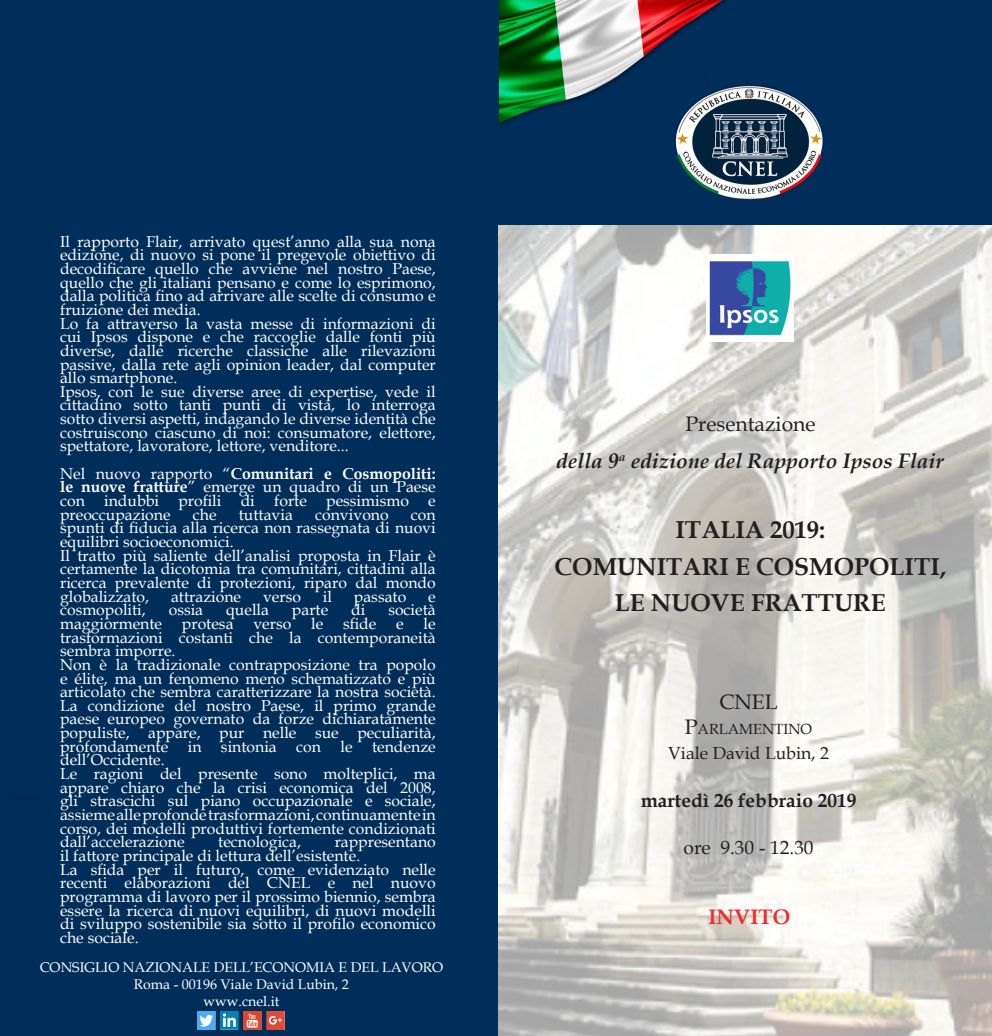
<style>
.page{position:relative;width:992px;height:1036px;background:#fff}
.page>*{position:absolute;margin:0;border:0;box-sizing:border-box;transform-origin:0 0}
.t1{font:700 24.5px "Book Antiqua";color:#231f20}
.t2{font:italic 700 21px "Book Antiqua";color:#231f20}
.t3{font:21px "Book Antiqua";color:#231f20}
.t4{font:700 21px "Book Antiqua";color:#ee2d2d}
.t5{font:21px "Book Antiqua";color:#231f20}
.t6{font:700 19.25px "Book Antiqua";color:#231f20}
.t7{font:19.25px "Book Antiqua";color:#231f20}
.t8{font:17.5px "Book Antiqua";color:#231f20}
.t9{font:15.75px/13.7px "Book Antiqua";color:#fff;text-align:justify}
.t10{font:14.7px "Book Antiqua";color:#231f20}
.t11{font:14px "Book Antiqua";color:#fff}
.s1{font-weight:700}
.s2{font-size:21px}
</style>
<div class="page">
<div style="left:498px;top:137px;width:493px;height:88px;background:#002e5a"></div>
<div style="left:0;top:0;width:498px;height:1036px;background:#002e5a"></div>
<img style="left:499px;top:0;width:492px;height:162px">
<img style="left:498px;top:225px;width:493px;height:811px">
<img style="left:673px;top:82px;width:152px;height:119px">
<img style="left:197px;top:1011px;width:88px;height:18px">
<img style="left:706px;top:255px;width:87px;height:86px">
<p class="t9" style="left:60px;top:234px;width:377px">Il rapporto Flair, arrivato quest’anno alla sua nona edizione, di nuovo si pone il pregevole obiettivo di decodificare quello che avviene nel nostro Paese, quello che gli italiani pensano e come lo esprimono, dalla politica fino ad arrivare alle scelte di consumo e fruizione dei media.</p>
<p class="t9" style="left:60px;top:316px;width:377px">Lo fa attraverso la vasta messe di informazioni di cui Ipsos dispone e che raccoglie dalle fonti più diverse, dalle ricerche classiche alle rilevazioni passive, dalla rete agli opinion leader, dal computer allo smartphone.</p>
<p class="t9" style="left:60px;top:384px;width:377px">Ipsos, con le sue diverse aree di expertise, vede il cittadino sotto tanti punti di vista, lo interroga sotto diversi aspetti, indagando le diverse identità che costruiscono ciascuno di noi: consumatore, elettore, spettatore, lavoratore, lettore, venditore...</p>
<p class="t9" style="left:60px;top:466px;width:377px">Nel nuovo rapporto “<span class="s1">Comunitari e Cosmopoliti: le nuove fratture</span>” emerge un quadro di un Paese con indubbi profili di forte pessimismo e preoccupazione</p>
<p class="t9" style="left:193px;top:507px;width:25px">che</p>
<p class="t9" style="left:239px;top:507px;width:56px">tuttavia</p>
<p class="t9" style="left:315px;top:507px;width:75px">convivono</p>
<p class="t9" style="left:60px;top:507px;width:377px;text-indent:351px">con spunti di fiducia alla ricerca non rassegnata di nuovi equilibri socioeconomici.</p>
<p class="t9" style="left:60px;top:548px;width:377px">Il tratto più saliente dell’analisi proposta in Flair è certamente la dicotomia tra comunitari, cittadini alla ricerca prevalente di protezioni, riparo dal mondo globalizzato,</p>
<p class="t9" style="left:171px;top:589px;width:72px">attrazione</p>
<p class="t9" style="left:263px;top:589px;width:39px">verso</p>
<p class="t9" style="left:323px;top:589px;width:11px">il</p>
<p class="t9" style="left:354px;top:589px;width:54px">passato</p>
<p class="t9" style="left:428px;top:589px;width:9px">e</p>
<p class="t9" style="left:60px;top:603px;width:87px">cosmopoliti,</p>
<p class="t9" style="left:169px;top:603px;width:36px">ossia</p>
<p class="t9" style="left:226px;top:603px;width:44px">quella</p>
<p class="t9" style="left:292px;top:603px;width:38px">parte</p>
<p class="t9" style="left:351px;top:603px;width:16px">di</p>
<p class="t9" style="left:388px;top:603px;width:49px">società</p>
<p class="t9" style="left:60px;top:616px;width:103px">maggiormente</p>
<p class="t9" style="left:182px;top:616px;width:53px">protesa</p>
<p class="t9" style="left:253px;top:616px;width:39px">verso</p>
<p class="t9" style="left:311px;top:616px;width:14px">le</p>
<p class="t9" style="left:343px;top:616px;width:35px">sfide</p>
<p class="t9" style="left:396px;top:616px;width:9px">e</p>
<p class="t9" style="left:60px;top:616px;width:377px;text-indent:363px">le trasformazioni costanti che la contemporaneità sembra imporre.</p>
<p class="t9" style="left:60px;top:657px;width:377px">Non è la tradizionale contrapposizione tra popolo e élite, ma un fenomeno meno schematizzato e più articolato che sembra caratterizzare la nostra società.<br>La condizione del nostro Paese, il primo grande paese europeo governato da forze dichiaratamente populiste, appare, pur nelle sue peculiarità, profondamente in sintonia con le tendenze dell’Occidente.</p>
<p class="t9" style="left:60px;top:766px;width:377px">Le ragioni del presente sono molteplici, ma appare chiaro che la crisi economica del 2008, gli strascichi sul piano occupazionale e sociale, assieme alle profonde trasformazioni, continuamente in corso, dei modelli produttivi fortemente condizionati dall’accelerazione</p>
<p class="t9" style="left:218px;top:835px;width:84px">tecnologica,</p>
<p class="t9" style="left:60px;top:835px;width:377px;text-indent:274px">rappresentano il fattore principale di lettura dell’esistente.</p>
<p class="t9" style="left:60px;top:862px;width:377px">La sfida per il futuro, come evidenziato nelle recenti elaborazioni del CNEL e nel nuovo programma di lavoro per il prossimo biennio, sembra essere la ricerca di nuovi equilibri, di nuovi modelli di sviluppo sostenibile sia sotto il profilo economico che sociale.</p>
<p class="t11" style="left:40px;top:958px;width:405px">CONSIGLIO NAZIONALE DELL’ECONOMIA E DEL LAVORO</p>
<p class="t11" style="left:134px;top:975px;width:216px">Roma - 00196 Viale David Lubin, 2</p>
<p class="t11" style="left:203px;top:991px;width:77px">www.cnel.it</p>
<p class="t3" style="left:685px;top:410px;width:131px">Presentazione</p>
<p class="t2" style="left:556px;top:446px;width:389px">della 9<sup>a</sup> edizione del Rapporto Ipsos Flair</p>
<p class="t1" style="left:675px;top:513px;width:151px">ITALIA 2019:</p>
<p class="t1" style="left:554px;top:550px;width:393px">COMUNITARI E COSMOPOLITI,</p>
<p class="t1" style="left:614px;top:586px;width:272px">LE NUOVE FRATTURE</p>
<p class="t5" style="left:719px;top:687px;width:60px">CNEL</p>
<p class="t10" style="left:684px;top:719px;width:129px"><span class="s2">P</span>ARLAMENTINO</p>
<p class="t8" style="left:668px;top:741px;width:162px">Viale David Lubin, 2</p>
<p class="t6" style="left:640px;top:788px;width:217px">martedì 26 febbraio 2019</p>
<p class="t7" style="left:683px;top:834px;width:131px">ore 9.30 - 12.30</p>
<p class="t4" style="left:708px;top:903px;width:83px">INVITO</p>
</div>
